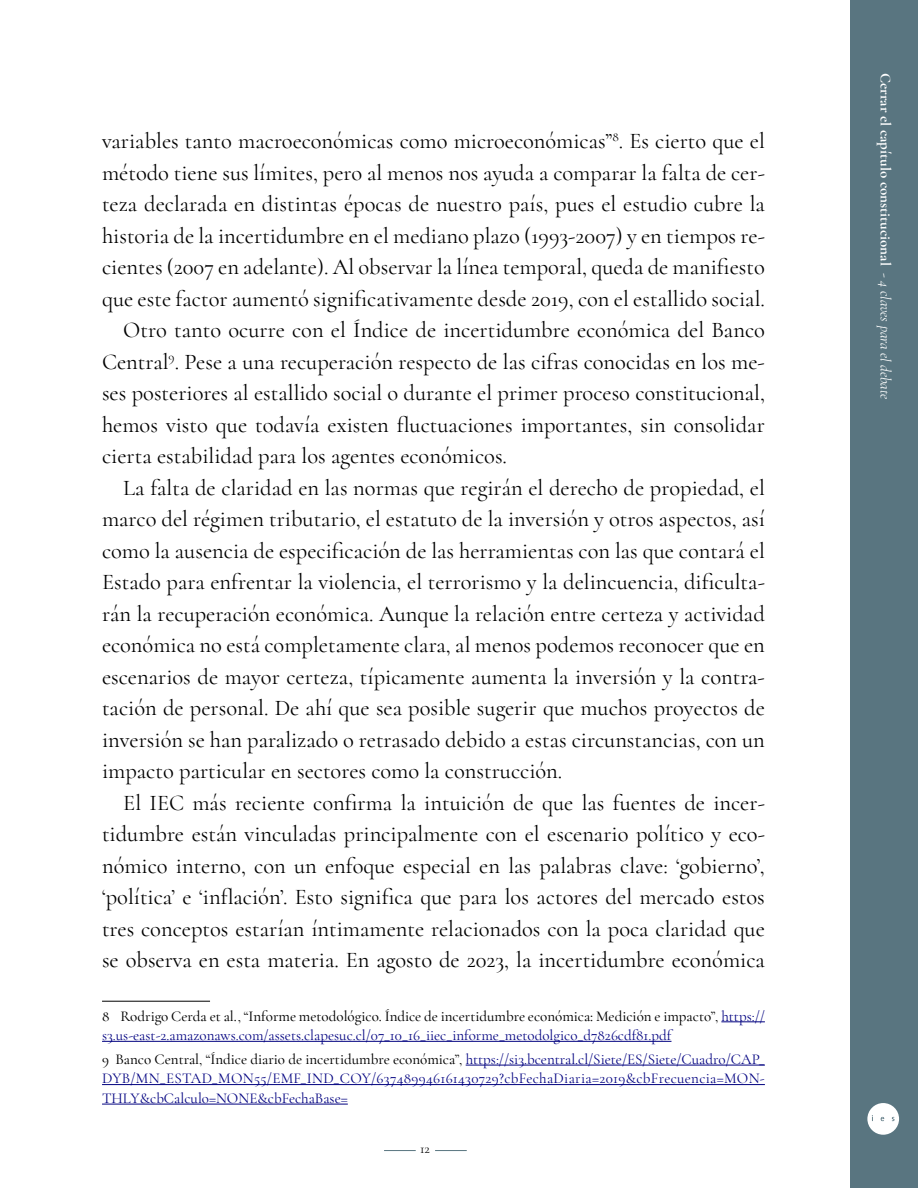
<style>
.page{position:relative;width:918px;height:1188px;background:#fff}
.page>*{position:absolute;margin:0;border:0;box-sizing:border-box;transform-origin:0 0}
.t1{font:22.5px "Cormorant";color:#000}
.t2{font:15px/19.5px "Cormorant Garamond";color:#000080}
.t3{font:700 15px "Cormorant";color:#fff}
.t4{font:13.5px "Cormorant Garamond";color:#000}
.s1{font-weight:500;color:#000}
.s2{font-weight:400}
.s3{font-weight:400;font-style:italic}
</style>
<div class="page">
<div style="left:850px;top:0;width:68px;height:1188px;background:#597580"></div>
<div style="left:867px;top:1103px;width:32px;height:32px;background:#fff;border-radius:50%"></div>
<svg style="left:881px;top:1117px;width:3px;height:4px"></svg>
<hr style="left:384px;top:1150px;width:32px;height:1px;background:#597580">
<hr style="left:435px;top:1150px;width:32px;height:1px;background:#597580">
<hr style="left:102px;top:1001px;width:108px;height:1px;background:#000">
<hr style="left:721px;top:1021px;width:44px;height:1px;background:#000080">
<hr style="left:102px;top:1041px;width:569px;height:1px;background:#000080">
<hr style="left:466px;top:1065px;width:299px;height:1px;background:#000080">
<hr style="left:102px;top:1084px;width:663px;height:1px;background:#000080">
<hr style="left:102px;top:1104px;width:246px;height:1px;background:#000080">
<p class="t1" style="left:102px;top:128px;width:664px">variables tanto macroeconómicas como microeconómicas”<sup>8</sup>. Es cierto que el</p>
<p class="t1" style="left:102px;top:159px;width:664px">método tiene sus límites, pero al menos nos ayuda a comparar la falta de cer-</p>
<p class="t1" style="left:102px;top:191px;width:664px">teza declarada en distintas épocas de nuestro país, pues el estudio cubre la</p>
<p class="t1" style="left:102px;top:222px;width:664px">historia de la incertidumbre en el mediano plazo (1993-2007) y en tiempos re-</p>
<p class="t1" style="left:102px;top:254px;width:664px">cientes (2007 en adelante). Al observar la línea temporal, queda de manifiesto</p>
<p class="t1" style="left:102px;top:285px;width:664px">que este factor aumentó significativamente desde 2019, con el estallido social.</p>
<p class="t1" style="left:123px;top:317px;width:643px">Otro tanto ocurre con el Índice de incertidumbre económica del Banco</p>
<p class="t1" style="left:102px;top:348px;width:664px">Central<sup>9</sup>. Pese a una recuperación respecto de las cifras conocidas en los me-</p>
<p class="t1" style="left:102px;top:380px;width:664px">ses posteriores al estallido social o durante el primer proceso constitucional,</p>
<p class="t1" style="left:102px;top:411px;width:664px">hemos visto que todavía existen fluctuaciones importantes, sin consolidar</p>
<p class="t1" style="left:102px;top:443px;width:407px">cierta estabilidad para los agentes económicos.</p>
<p class="t1" style="left:123px;top:474px;width:643px">La falta de claridad en las normas que regirán el derecho de propiedad, el</p>
<p class="t1" style="left:102px;top:506px;width:664px">marco del régimen tributario, el estatuto de la inversión y otros aspectos, así</p>
<p class="t1" style="left:102px;top:537px;width:664px">como la ausencia de especificación de las herramientas con las que contará el</p>
<p class="t1" style="left:102px;top:569px;width:664px">Estado para enfrentar la violencia, el terrorismo y la delincuencia, dificulta-</p>
<p class="t1" style="left:102px;top:600px;width:664px">rán la recuperación económica. Aunque la relación entre certeza y actividad</p>
<p class="t1" style="left:102px;top:632px;width:664px">económica no está completamente clara, al menos podemos reconocer que en</p>
<p class="t1" style="left:102px;top:663px;width:664px">escenarios de mayor certeza, típicamente aumenta la inversión y la contra-</p>
<p class="t1" style="left:102px;top:695px;width:664px">tación de personal. De ahí que sea posible sugerir que muchos proyectos de</p>
<p class="t1" style="left:102px;top:726px;width:664px">inversión se han paralizado o retrasado debido a estas circunstancias, con un</p>
<p class="t1" style="left:102px;top:758px;width:462px">impacto particular en sectores como la construcción.</p>
<p class="t1" style="left:123px;top:789px;width:643px">El IEC más reciente confirma la intuición de que las fuentes de incer-</p>
<p class="t1" style="left:102px;top:821px;width:664px">tidumbre están vinculadas principalmente con el escenario político y eco-</p>
<p class="t1" style="left:102px;top:852px;width:664px">nómico interno, con un enfoque especial en las palabras clave: ‘gobierno’,</p>
<p class="t1" style="left:102px;top:884px;width:664px">‘política’ e ‘inflación’. Esto significa que para los actores del mercado estos</p>
<p class="t1" style="left:102px;top:915px;width:664px">tres conceptos estarían íntimamente relacionados con la poca claridad que</p>
<p class="t1" style="left:102px;top:947px;width:664px">se observa en esta materia. En agosto de 2023, la incertidumbre económica</p>
<p class="t2" style="left:102px;top:1006px;width:664px"><span class="s1">8 Rodrigo Cerda et al., “Informe metodológico. Índice de incertidumbre económica: Medición e impacto”,</span> https:// s3.us-east-2.amazonaws.com/assets.clapesuc.cl/07_10_16_iiec_informe_metodolgico_d7826cdf81.pdf</p>
<p class="t2" style="left:102px;top:1049px;width:664px;text-align:justify"><span class="s1">9 Banco Central, “Índice diario de incertidumbre económica”,</span> https://si3.bcentral.cl/Siete/ES/Siete/Cuadro/CAP_ DYB/MN_ESTAD_MON55/EMF_IND_COY/637489946161430729?cbFechaDiaria=2019&amp;cbFrecuencia=MON-THLY&amp;cbCalculo=NONE&amp;cbFechaBase=</p>
<p class="t4" style="left:420px;top:1141px;width:11px">12</p>
<p class="t3" style="left:895px;top:73px;width:328px;rotate:90deg">Cerrar el capítulo constitucional <span class="s2">-</span> <span class="s3">4 claves para el debate</span></p>
</div>
